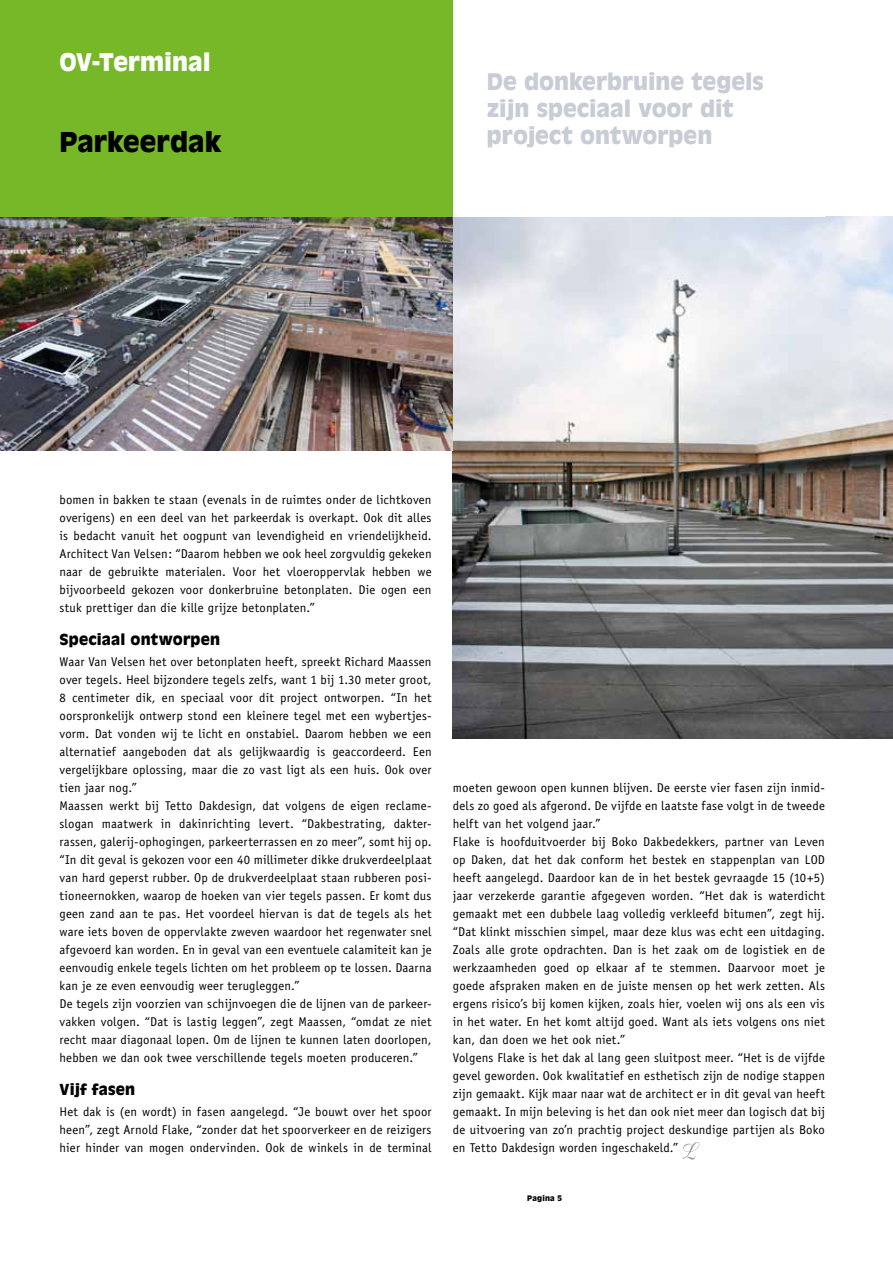
<style>
.page{position:relative;width:893px;height:1263px;background:#fff}
.page>*{position:absolute;margin:0;border:0;box-sizing:border-box;transform-origin:0 0}
.t1{font:900 27px "Antique Olive";color:#000}
.t2{font:900 24px "Antique Olive";letter-spacing:-.005em;color:#fff}
.t3{font:900 22.5px/27px "Antique Olive";letter-spacing:-.005em;color:#c7ccd5}
.t4{font:900 15px "Antique Olive";letter-spacing:.01em;color:#000}
.t5{font:12.75px/18px "Officina Sans";letter-spacing:.015em;color:#000}
.t6{font:900 7.5px "Antique Olive";letter-spacing:.025em;color:#000}
</style>
<div class="page">
<svg style="left:683px;top:1142px;width:17px;height:18px"></svg>
<img style="left:453px;top:216px;width:440px;height:522px">
<img style="left:0;top:216px;width:453px;height:234px">
<div style="left:0;top:0;width:453px;height:216px;background:#76b828"></div>
<h2 class="t2" style="left:60px;top:48px;width:153px">OV-Terminal</h2>
<h1 class="t1" style="left:60px;top:126px;width:163px">Parkeerdak</h1>
<h3 class="t3" style="left:487px;top:68px;width:278px">De donkerbruine tegels zijn speciaal voor dit project ontworpen</h3>
<p class="t5" style="left:60px;top:491px;width:374px;text-align:justify">bomen in bakken te staan (evenals in de ruimtes onder de lichtkoven overigens) en een deel van het parkeerdak is overkapt. Ook dit alles is bedacht vanuit het oogpunt van levendigheid en vriendelijkheid.<br>Architect Van Velsen: “Daarom hebben we ook heel zorgvuldig gekeken naar de gebruikte materialen. Voor het vloeroppervlak hebben we bijvoorbeeld gekozen voor donkerbruine betonplaten. Die ogen een stuk prettiger dan die kille grijze betonplaten.”</p>
<p class="t4" style="left:60px;top:631px;width:162px">Speciaal ontworpen</p>
<p class="t5" style="left:60px;top:653px;width:374px">Waar Van Velsen het over betonplaten heeft, spreekt Richard Maassen over tegels. Heel bijzondere tegels zelfs, want 1 bij 1.30 meter groot, 8 centimeter dik, en speciaal voor dit project ontworpen. “In het oorspronkelijk ontwerp stond een kleinere tegel met een wybertjes&shy;vorm. Dat vonden wij te licht en onstabiel. Daarom hebben we een alternatief aangeboden dat als gelijkwaardig is geaccordeerd. Een vergelijkbare oplossing, maar die zo vast ligt als een huis. Ook over tien jaar nog.”<br>Maassen werkt bij Tetto Dakdesign, dat volgens de eigen reclame&shy;slogan maatwerk in dakinrichting levert. “Dakbestrating, dakter&shy;rassen, galerij-ophogingen, parkeerterrassen en zo meer”, somt hij op. “In dit geval is gekozen voor een 40 millimeter dikke drukverdeelplaat van hard geperst rubber. Op de drukverdeelplaat staan rubberen posi&shy;tioneernokken, waarop de hoeken van vier tegels passen. Er komt dus geen zand aan te pas. Het voordeel hiervan is dat de tegels als het ware iets boven de oppervlakte zweven waardoor het regenwater snel afgevoerd kan worden. En in geval van een eventuele calamiteit kan je eenvoudig enkele tegels lichten om het probleem op te lossen. Daarna kan je ze even eenvoudig weer terugleggen.”<br>De tegels zijn voorzien van schijnvoegen die de lijnen van de parkeer&shy;vakken volgen. “Dat is lastig leggen”, zegt Maassen, “omdat ze niet recht maar diagonaal lopen. Om de lijnen te kunnen laten doorlopen, hebben we dan ook twee verschillende tegels moeten produceren.”</p>
<p class="t4" style="left:60px;top:1081px;width:77px">Vijf fasen</p>
<p class="t5" style="left:60px;top:1103px;width:374px;text-align:justify">Het dak is (en wordt) in fasen aangelegd. “Je bouwt over het spoor heen”, zegt Arnold Flake, “zonder dat het spoorverkeer en de reizigers hier hinder van mogen ondervinden. Ook de winkels in de terminal</p>
<p class="t5" style="left:453px;top:779px;width:374px">moeten gewoon open kunnen blijven. De eerste vier fasen zijn inmid&shy;dels zo goed als afgerond. De vijfde en laatste fase volgt in de tweede helft van het volgend jaar.”<br>Flake is hoofduitvoerder bij Boko Dakbedekkers, partner van Leven op Daken, dat het dak conform het bestek en stappenplan van LOD heeft aangelegd. Daardoor kan de in het bestek gevraagde 15 (10+5) jaar verzekerde garantie afgegeven worden. “Het dak is waterdicht gemaakt met een dubbele laag volledig verkleefd bitumen”, zegt hij. “Dat klinkt misschien simpel, maar deze klus was echt een uitdaging.<br>Zoals alle grote opdrachten. Dan is het zaak om de logistiek en de werkzaamheden goed op elkaar af te stemmen. Daarvoor moet je goede afspraken maken en de juiste mensen op het werk zetten. Als ergens risico’s bij komen kijken, zoals hier, voelen wij ons als een vis in het water. En het komt altijd goed. Want als iets volgens ons niet kan, dan doen we het ook niet.”<br>Volgens Flake is het dak al lang geen sluitpost meer. “Het is de vijfde gevel geworden. Ook kwalitatief en esthetisch zijn de nodige stappen zijn gemaakt. Kijk maar naar wat de architect er in dit geval van heeft gemaakt. In mijn beleving is het dan ook niet meer dan logisch dat bij de uitvoering van zo’n prachtig project deskundige partijen als Boko en Tetto Dakdesign worden ingeschakeld.”</p>
<p class="t6" style="left:527px;top:1194px;width:36px">Pagina 5</p>
</div>
